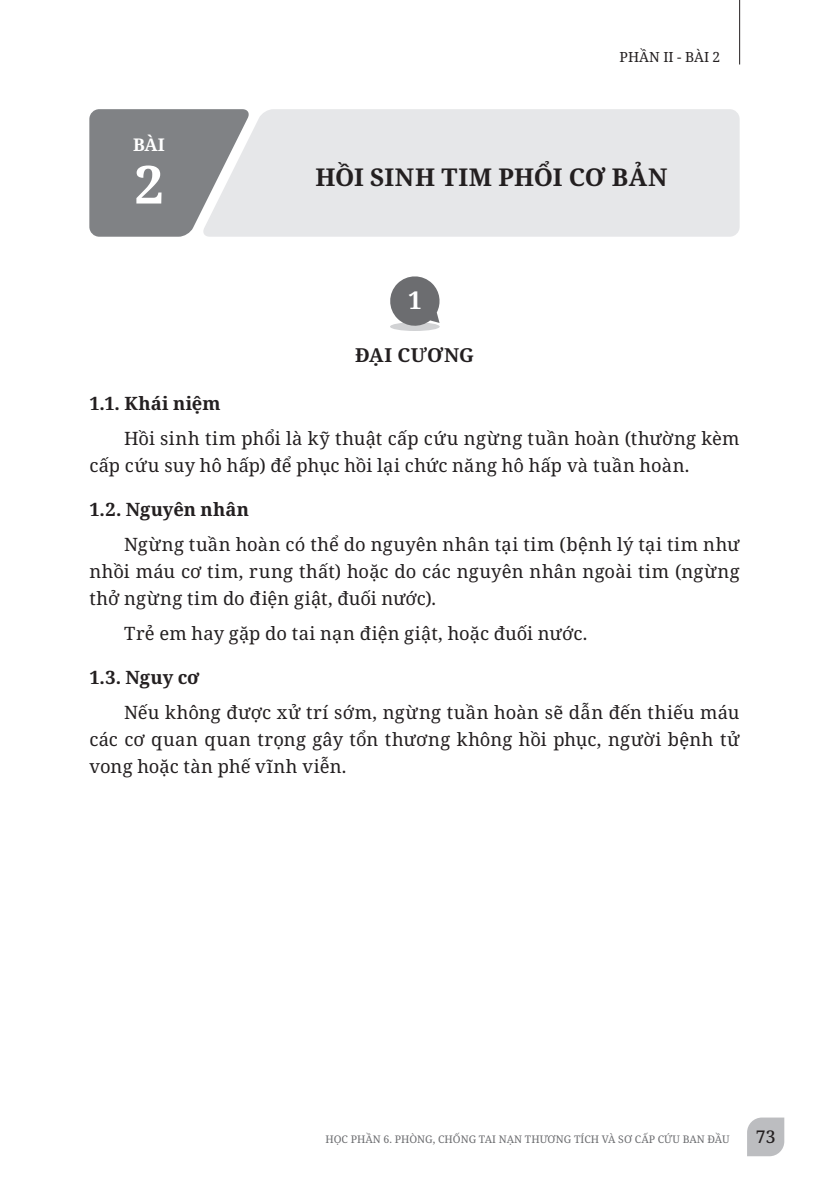
<style>
.page{position:relative;width:829px;height:1191px;background:#fff}
.page>*{position:absolute;margin:0;border:0;box-sizing:border-box;transform-origin:0 0}
.t1{font:700 52.5px "Noto Serif";color:#fff}
.Lesson_title{font:700 24.5px "Noto Serif";letter-spacing:-.005em;color:#231f20}
.t2{font:700 24.5px "Noto Serif";color:#fff}
.Subtitle_1{font:700 19.25px "Noto Serif";letter-spacing:.01em;color:#231f20}
.t3{font:18.38px/27.1px "Noto Serif";letter-spacing:.01em;color:#231f20;text-align:justify}
.Section_1{font:700 18.38px "Noto Serif";color:#231f20}
.t4{font:700 17.5px "Noto Serif";color:#fff}
.t5{font:500 17.5px "Noto Serif";color:#231f20}
.t6{font:14px "Noto Serif";color:#231f20}
.t7{font:10.5px "Noto Serif";color:#6c6d70}
</style>
<div class="page">
<svg style="left:747px;top:1117px;width:37px;height:39px"></svg>
<hr style="left:739px;top:0;width:1px;height:64px;background:#231f20">
<div style="left:89px;top:109px;width:113px;height:128px;background:#808285"></div>
<div style="left:202px;top:109px;width:537px;height:128px;background:#e6e7e9"></div>
<div style="left:390px;top:322px;width:49px;height:9px;background:#d1d2d4;border-radius:50%"></div>
<svg style="left:390px;top:276px;width:50px;height:52px"></svg>
<p class="t4" style="left:133px;top:132px;width:33px">BÀI</p>
<p class="t1" style="left:135px;top:148px;width:30px">2</p>
<p class="t6" style="left:619px;top:47px;width:102px">PHẦN II - BÀI 2</p>
<p class="Lesson_title" style="left:315px;top:160px;width:353px">HỒI SINH TIM PHỔI CƠ BẢN</p>
<p class="t2" style="left:408px;top:283px;width:15px">1</p>
<p class="Subtitle_1" style="left:355px;top:341px;width:120px">ĐẠI CƯƠNG</p>
<p class="Section_1" style="left:89px;top:390px;width:133px">1.1. Khái niệm</p>
<p class="t3" style="left:89px;top:425px;width:651px;text-indent:35px">Hồi sinh tim phổi là kỹ thuật cấp cứu ngừng tuần hoàn (thường kèm cấp cứu suy hô hấp) để phục hồi lại chức năng hô hấp và tuần hoàn.</p>
<p class="Section_1" style="left:89px;top:497px;width:161px">1.2. Nguyên nhân</p>
<p class="t3" style="left:89px;top:531px;width:651px;text-indent:35px">Ngừng tuần hoàn có thể do nguyên nhân tại tim (bệnh lý tại tim như nhồi máu cơ tim, rung thất) hoặc do các nguyên nhân ngoài tim (ngừng thở ngừng tim do điện giật, đuối nước).</p>
<p class="t3" style="left:124px;top:620px;width:464px">Trẻ em hay gặp do tai nạn điện giật, hoặc đuối nước.</p>
<p class="Section_1" style="left:89px;top:665px;width:112px">1.3. Nguy cơ</p>
<p class="t3" style="left:89px;top:699px;width:651px;text-indent:35px">Nếu không được xử trí sớm, ngừng tuần hoàn sẽ dẫn đến thiếu máu các cơ quan quan trọng gây tổn thương không hồi phục, người bệnh tử vong hoặc tàn phế vĩnh viễn.</p>
<p class="t7" style="left:325px;top:1132px;width:406px">HỌC PHẦN 6. PHÒNG, CHỐNG TAI NẠN THƯƠNG TÍCH VÀ SƠ CẤP CỨU BAN ĐẦU</p>
<p class="t5" style="left:755px;top:1124px;width:21px">73</p>
</div>
